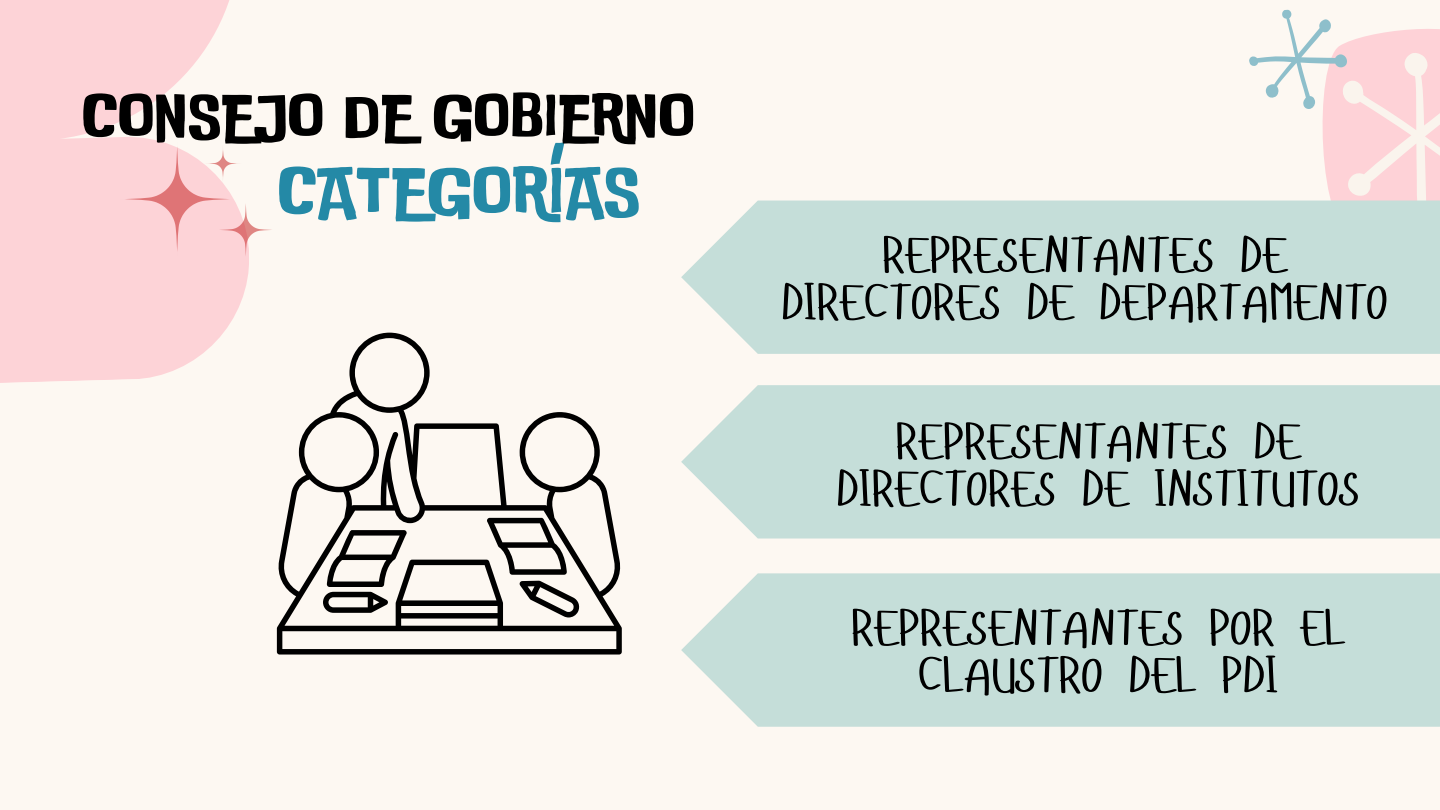
<style>
.page{position:relative;width:1440px;height:810px;background:#fdf8f2}
.page>*{position:absolute;margin:0;border:0;box-sizing:border-box;transform-origin:0 0}
.t1{font:71.2px "Do Ub Le Ba Ss";color:#2489a6}
.t2{font:65px "Do Ub Le Ba Ss";color:#000}
.t3{font:50.6px/47.2px "Hangyaboly";color:#000;text-align:center}
</style>
<div class="page">
<svg style="left:0;top:0;width:249px;height:383px;fill:#fdd3d7"></svg>
<svg style="left:1242px;top:9px;width:198px;height:192px"></svg>
<svg style="left:116px;top:138px;width:156px;height:123px"></svg>
<div style="left:681px;top:573px;width:759px;height:154px;background:#c5ded9"></div>
<div style="left:681px;top:385px;width:759px;height:154px;background:#c5ded9"></div>
<div style="left:681px;top:201px;width:759px;height:153px;background:#c5ded9"></div>
<svg style="left:277px;top:333px;width:345px;height:322px"></svg>
<p class="t2" style="left:81px;top:73px;width:615px">CONSEJO DE GOBIERNO</p>
<h1 class="t1" style="left:277px;top:144px;width:364px">CATEGORÍAS</h1>
<p class="t3" style="left:781px;top:229px;width:608px">REPRESENTANTES DE<br>DIRECTORES DE DEPARTAMENTO</p>
<p class="t3" style="left:836px;top:416px;width:525px">REPRESENTANTES DE<br>DIRECTORES DE INSTITUTOS</p>
<p class="t3" style="left:851px;top:602px;width:496px">REPRESENTANTES POR EL<br>CLAUSTRO DEL PDI</p>
</div>
